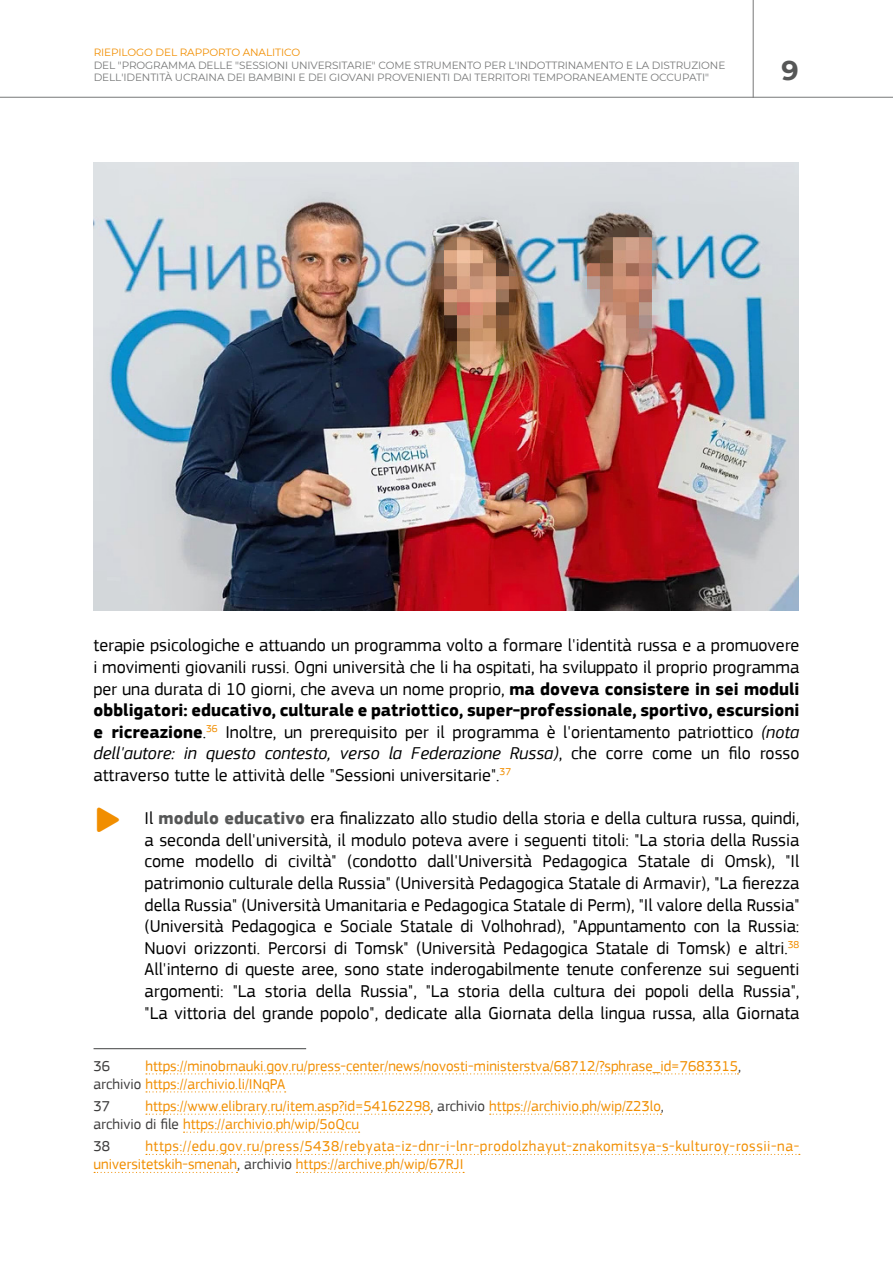
<style>
.page{position:relative;width:893px;height:1263px;background:#fff}
.page>*{position:absolute;margin:0;border:0;box-sizing:border-box;transform-origin:0 0}
.t1{font:700 27px "Montserrat";color:#565757}
.t2{font:18px/21.6px "PF Square Sans Pro";color:#000;text-align:justify}
.t3{font:15px/18px "PF Square Sans Pro";color:#f18e00}
.t4{font:15px/18px "PF Square Sans Pro";letter-spacing:.035em;color:#f18e00}
.t5{font:15px "PF Square Sans Pro";color:#3d3c3c}
.t6{font:10.5px/12.6px "Montserrat";letter-spacing:-.01em;color:#777878}
.t7{font:10.5px "Montserrat";letter-spacing:-.01em;color:#f18e00}
.s1{font-weight:700}
.s2{font-style:italic}
.s3{font-family:"SF Pro Display";font-size:37.5px;color:#f18e00}
.s4{font-weight:700;color:#565757}
.s5{color:#3d3c3c}
</style>
<div class="page">
<hr style="left:753px;top:0;width:1px;height:98px;background:#777878">
<hr style="left:0;top:97px;width:893px;height:1px;background:#777878">
<hr style="left:94px;top:1048px;width:212px;height:1px;background:#565757">
<svg style="left:146px;top:1073px;width:592px;height:1px"></svg>
<svg style="left:146px;top:1091px;width:140px;height:1px"></svg>
<svg style="left:146px;top:1113px;width:285px;height:2px"></svg>
<svg style="left:490px;top:1113px;width:171px;height:2px"></svg>
<svg style="left:184px;top:1131px;width:176px;height:2px"></svg>
<svg style="left:146px;top:1154px;width:654px;height:1px"></svg>
<svg style="left:94px;top:1172px;width:143px;height:1px"></svg>
<svg style="left:296px;top:1172px;width:168px;height:1px"></svg>
<img style="left:94px;top:162px;width:705px;height:448px">
<p class="t7" style="left:94px;top:45px;width:208px">RIEPILOGO DEL RAPPORTO ANALITICO</p>
<p class="t6" style="left:94px;top:58px;width:633px">DEL "PROGRAMMA DELLE "SESSIONI UNIVERSITARIE" COME STRUMENTO PER L'INDOTTRINAMENTO E LA DISTRUZIONE<br>DELL'IDENTITÀ UCRAINA DEI BAMBINI E DEI GIOVANI PROVENIENTI DAI TERRITORI TEMPORANEAMENTE OCCUPATI"</p>
<h1 class="t1" style="left:781px;top:51px;width:19px">9</h1>
<p class="t2" style="left:94px;top:635px;width:707px">terapie psicologiche e attuando un programma volto a formare l'identità russa e a promuovere i movimenti giovanili russi. Ogni università che li ha ospitati, ha sviluppato il proprio programma per una durata di 10 giorni, che aveva un nome proprio, <span class="s1">ma doveva consistere in sei moduli obbligatori: educativo, culturale e patriottico, super-professionale, sportivo, escursioni e ricreazione</span>.<sup>36</sup> Inoltre, un prerequisito per il programma è l'orientamento patriottico <span class="s2">(nota dell'autore: in questo contesto, verso la Federazione Russa)</span>, che corre come un filo rosso attraverso tutte le attività delle "Sessioni universitarie".<sup>37</sup></p>
<p class="t2" style="left:145px;top:807px;width:656px;text-indent:-51px"><span class="s3">ഛ</span> Il <span class="s4">modulo educativo</span> era finalizzato allo studio della storia e della cultura russa, quindi, a seconda dell'università, il modulo poteva avere i seguenti titoli: "La storia della Russia come modello di civiltà" (condotto dall'Università Pedagogica Statale di Omsk), "Il patrimonio culturale della Russia" (Università Pedagogica Statale di Armavir), "La fierezza della Russia" (Università Umanitaria e Pedagogica Statale di Perm), "Il valore della Russia" (Università Pedagogica e Sociale Statale di Volhohrad), "Appuntamento con la Russia:<br>Nuovi orizzonti. Percorsi di Tomsk" (Università Pedagogica Statale di Tomsk) e altri.<sup>38<br></sup>All'interno di queste aree, sono state inderogabilmente tenute conferenze sui seguenti argomenti: "La storia della Russia", "La storia della cultura dei popoli della Russia", "La vittoria del grande popolo", dedicate alla Giornata della lingua russa, alla Giornata</p>
<p class="t5" style="left:94px;top:1057px;width:18px">36</p>
<p class="t3" style="left:94px;top:1057px;width:649px;text-indent:52px">https://minobrnauki.gov.ru/press-center/news/novosti-ministerstva/68712/?sphrase_id=7683315<span class="s5">, archivio</span> https://archivio.li/INqPA</p>
<p class="t5" style="left:94px;top:1097px;width:18px">37</p>
<p class="t3" style="left:94px;top:1097px;width:572px;text-indent:52px">https://www.elibrary.ru/item.asp?id=54162298<span class="s5">, archivio</span> https://archivio.ph/wip/Z23lo<span class="s5">, archivio di file</span> https://archivio.ph/wip/5oQcu</p>
<p class="t5" style="left:94px;top:1138px;width:18px">38</p>
<p class="t4" style="left:94px;top:1137px;width:707px;text-indent:52px">https://edu.gov.ru/press/5438/rebyata-iz-dnr-i-lnr-prodolzhayut-znakomitsya-s-kulturoy-rossii-na&shy;universitetskih-smenah<span class="s5">, archivio</span> https://archive.ph/wip/67RJI</p>
</div>
